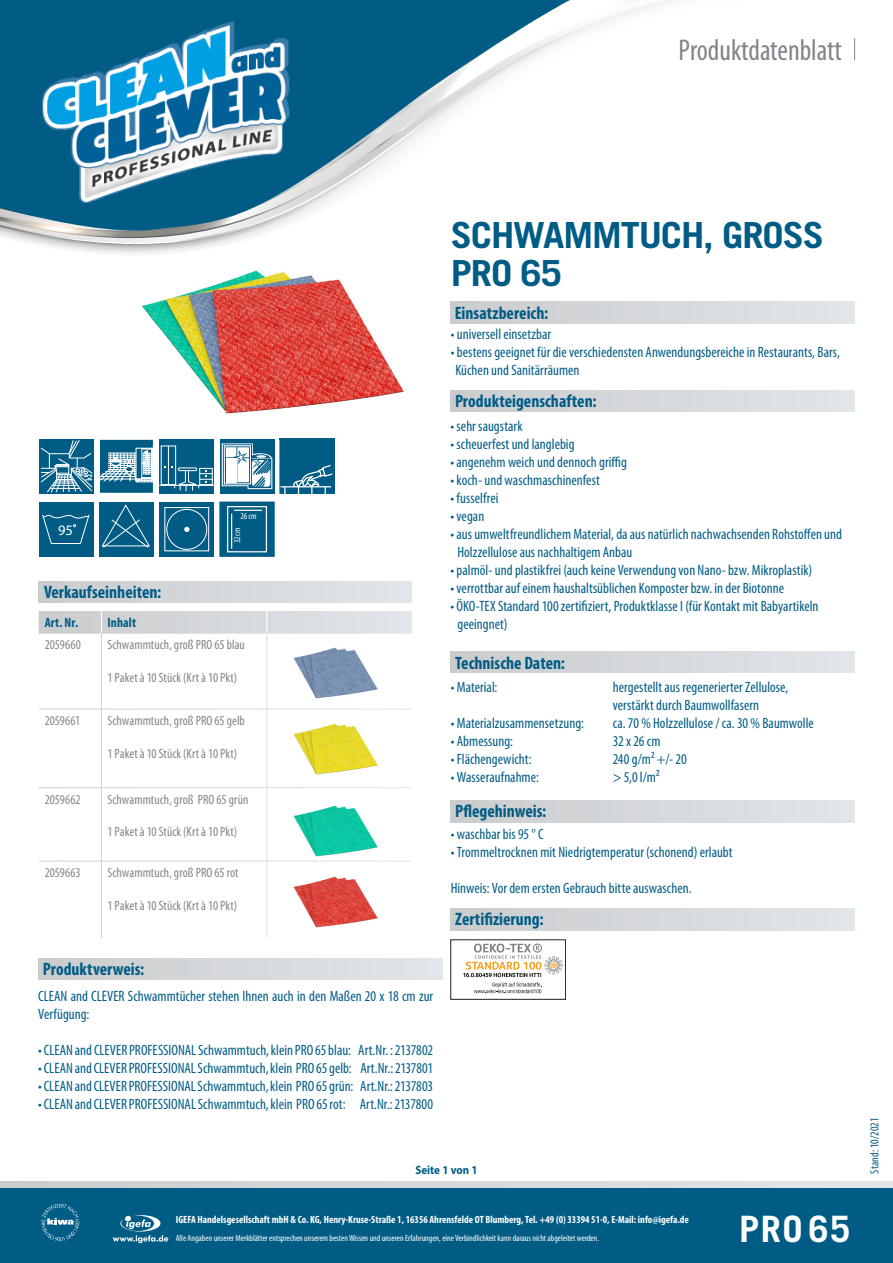
<style>
.page{position:relative;width:893px;height:1263px;background:#fff}
.page>*{position:absolute;margin:0;border:0;box-sizing:border-box;transform-origin:0 0}
.t1{font:700 36.45px "Trade Gothic";color:#fff}
.t2{font:700 36px "Trade Gothic";letter-spacing:-.03em;color:#005c85;scale:1.06 1}
.t3{font:condensed 30.15px "Myriad Pro";color:#81858b;scale:.96 1}
.t4{font:700 condensed 18px "Myriad Pro";color:#005c85}
.t5{font:condensed 15px/18px "Myriad Pro";letter-spacing:.005em;color:#005c85}
.t6{font:14.4px "Myriad";color:#fff}
.t7{font:condensed 13.5px "Myriad Pro";letter-spacing:.005em;color:#81858b}
.t8{font:700 condensed 13.5px "Myriad Pro";letter-spacing:.01em;color:#005c85}
.t9{font:condensed 12px "Myriad Pro";color:#005c85}
.t10{font:700 12px "Myriad Pro";color:#005c85;scale:.92 1}
.t11{font:700 condensed 10.5px "Myriad Pro";color:#fff}
.t12{font:condensed 9px "Myriad Pro";color:#fff}
</style>
<div class="page">
<img style="left:142px;top:271px;width:262px;height:143px">
<svg style="left:39px;top:238px;width:218px;height:33px"></svg>
<svg style="left:11px;top:238px;width:120px;height:6px"></svg>
<svg style="left:613px;top:0;width:62px;height:20px"></svg>
<svg style="left:0;top:0;width:613px;height:238px"></svg>
<img style="left:43px;top:21px;width:246px;height:181px">
<div style="left:0;top:1188px;width:893px;height:75px;background:#005c85"></div>
<svg style="left:113px;top:1215px;width:55px;height:28px"></svg>
<svg style="left:0;top:1181px;width:893px;height:6px"></svg>
<div style="left:451px;top:652px;width:404px;height:21px;background:linear-gradient(to right,#cbccce,#e1e6ea)"></div>
<div style="left:451px;top:801px;width:404px;height:21px;background:linear-gradient(to right,#cbccce,#e1e6ea)"></div>
<div style="left:39px;top:582px;width:373px;height:21px;background:linear-gradient(to right,#cbccce,#e1e6ea)"></div>
<div style="left:450px;top:390px;width:404px;height:22px;background:linear-gradient(to right,#cbccce,#e1e6ea)"></div>
<div style="left:451px;top:302px;width:404px;height:21px;background:linear-gradient(to right,#cbccce,#e1e6ea)"></div>
<svg style="left:854px;top:38px;width:1px;height:22px"></svg>
<div style="left:99px;top:439px;width:54px;height:54px;background:#005c85"></div>
<svg style="left:101px;top:448px;width:50px;height:35px"></svg>
<div style="left:99px;top:439px;width:54px;height:54px;border:1px solid #fff"></div>
<div style="left:159px;top:439px;width:55px;height:55px;background:#005c85"></div>
<div style="left:161px;top:445px;width:15px;height:40px;border:1px solid #fff"></div>
<hr style="left:168px;top:446px;width:1px;height:38px;background:#fff">
<hr style="left:159px;top:485px;width:55px;height:1px;background:#fff">
<div style="left:199px;top:468px;width:14px;height:17px;border:1px solid #fff"></div>
<svg style="left:164px;top:466px;width:48px;height:25px"></svg>
<div style="left:159px;top:502px;width:55px;height:55px;background:#005c85"></div>
<div style="left:164px;top:507px;width:45px;height:44px;border:1px solid #fff"></div>
<div style="left:166px;top:509px;width:41px;height:41px;border:1px solid #fff;border-radius:50%"></div>
<svg style="left:184px;top:527px;width:5px;height:5px"></svg>
<div style="left:39px;top:439px;width:54px;height:55px;background:#005c85"></div>
<svg style="left:40px;top:440px;width:53px;height:53px"></svg>
<div style="left:39px;top:502px;width:55px;height:55px;background:#005c85"></div>
<svg style="left:42px;top:514px;width:48px;height:30px"></svg>
<div style="left:99px;top:502px;width:55px;height:55px;background:#005c85"></div>
<svg style="left:102px;top:504px;width:48px;height:44px"></svg>
<svg style="left:39px;top:611px;width:373px;height:22px"></svg>
<div style="left:220px;top:502px;width:54px;height:54px;background:#005c85"></div>
<svg style="left:234px;top:510px;width:28px;height:1px"></svg>
<hr style="left:231px;top:514px;width:1px;height:35px;background:#fff">
<div style="left:227px;top:506px;width:40px;height:46px;border:1px solid #fff"></div>
<div style="left:38px;top:959px;width:404px;height:21px;background:linear-gradient(to right,#cbccce,#e1e6ea)"></div>
<svg style="left:41px;top:1204px;width:38px;height:37px"></svg>
<img style="left:293px;top:647px;width:84px;height:52px">
<img style="left:293px;top:723px;width:84px;height:52px">
<img style="left:293px;top:805px;width:84px;height:52px">
<img style="left:293px;top:876px;width:84px;height:52px">
<svg style="left:220px;top:439px;width:54px;height:55px"></svg>
<svg style="left:222px;top:443px;width:50px;height:46px"></svg>
<svg style="left:280px;top:439px;width:55px;height:55px"></svg>
<div style="left:451px;top:909px;width:404px;height:21px;background:linear-gradient(to right,#cbccce,#e1e6ea)"></div>
<svg style="left:463px;top:943px;width:100px;height:50px"></svg>
<p class="t3" style="left:679px;top:32px;width:172px">Produktdatenblatt</p>
<p class="t2" style="left:451px;top:213px;width:354px">SCHWAMMTUCH, GROSS</p>
<p class="t2" style="left:451px;top:251px;width:106px">PRO 65</p>
<p class="t6" style="left:58px;top:522px;width:16px">95</p>
<p class="t4" style="left:44px;top:581px;width:119px">Verkaufseinheiten:</p>
<p class="t12" style="left:240px;top:510px;width:18px">26 cm</p>
<p class="t12" style="left:232px;top:543px;width:17px;rotate:-90deg">32 cm</p>
<p class="t8" style="left:45px;top:614px;width:35px">Art. Nr.</p>
<p class="t8" style="left:107px;top:614px;width:30px">Inhalt</p>
<p class="t7" style="left:45px;top:637px;width:38px">2059660</p>
<p class="t7" style="left:107px;top:637px;width:139px">Schwammtuch, groß PRO 65 blau</p>
<p class="t7" style="left:107px;top:669px;width:131px">1 Paket à 10 Stück (Krt à 10 Pkt)</p>
<p class="t7" style="left:45px;top:713px;width:37px">2059661</p>
<p class="t7" style="left:107px;top:713px;width:139px">Schwammtuch, groß PRO 65 gelb</p>
<p class="t7" style="left:107px;top:745px;width:131px">1 Paket à 10 Stück (Krt à 10 Pkt)</p>
<p class="t7" style="left:45px;top:791px;width:37px">2059662</p>
<p class="t7" style="left:107px;top:791px;width:142px">Schwammtuch, groß PRO 65 grün</p>
<p class="t7" style="left:107px;top:824px;width:131px">1 Paket à 10 Stück (Krt à 10 Pkt)</p>
<p class="t7" style="left:45px;top:865px;width:37px">2059663</p>
<p class="t7" style="left:107px;top:865px;width:133px">Schwammtuch, groß PRO 65 rot</p>
<p class="t7" style="left:107px;top:897px;width:131px">1 Paket à 10 Stück (Krt à 10 Pkt)</p>
<p class="t4" style="left:43px;top:957px;width:103px">Produktverweis:</p>
<p class="t5" style="left:38px;top:987px;width:396px">CLEAN and CLEVER Schwammtücher stehen Ihnen auch in den Maßen 20 x 18 cm zur<br>Verfügung:</p>
<p class="t5" style="left:38px;top:1041px;width:396px">• CLEAN and CLEVER PROFESSIONAL Schwammtuch, klein PRO 65 blau: Art.Nr. : 2137802</p>
<p class="t5" style="left:38px;top:1059px;width:396px">• CLEAN and CLEVER PROFESSIONAL Schwammtuch, klein PRO 65 gelb: Art.Nr.: 2137801</p>
<p class="t5" style="left:38px;top:1077px;width:396px">• CLEAN and CLEVER PROFESSIONAL Schwammtuch, klein PRO 65 grün: Art.Nr.: 2137803</p>
<p class="t5" style="left:38px;top:1095px;width:396px">• CLEAN and CLEVER PROFESSIONAL Schwammtuch, klein PRO 65 rot: Art.Nr.: 2137800</p>
<p class="t4" style="left:455px;top:302px;width:95px">Einsatzbereich:</p>
<p class="t5" style="left:451px;top:325px;width:102px">• universell einsetzbar</p>
<p class="t5" style="left:451px;top:343px;width:391px">• bestens geeignet für die verschiedensten Anwendungsbereiche in Restaurants, Bars,</p>
<p class="t5" style="left:455px;top:361px;width:126px">Küchen und Sanitärräumen</p>
<p class="t4" style="left:455px;top:390px;width:143px">Produkteigenschaften:</p>
<p class="t5" style="left:450px;top:417px;width:74px">• sehr saugstark</p>
<p class="t5" style="left:450px;top:435px;width:126px">• scheuerfest und langlebig</p>
<p class="t5" style="left:450px;top:453px;width:178px">• angenehm weich und dennoch griffig</p>
<p class="t5" style="left:450px;top:471px;width:151px">• koch- und waschmaschinenfest</p>
<p class="t5" style="left:450px;top:489px;width:49px">• fusselfrei</p>
<p class="t5" style="left:450px;top:507px;width:35px">• vegan</p>
<p class="t5" style="left:450px;top:525px;width:393px">• aus umweltfreundlichem Material, da aus natürlich nachwachsenden Rohstoffen und</p>
<p class="t5" style="left:457px;top:543px;width:177px">Holzzellulose aus nachhaltigem Anbau</p>
<p class="t5" style="left:450px;top:561px;width:363px">• palmöl- und plastikfrei (auch keine Verwendung von Nano- bzw. Mikroplastik)</p>
<p class="t5" style="left:450px;top:579px;width:335px">• verrottbar auf einem haushaltsüblichen Komposter bzw. in der Biotonne</p>
<p class="t5" style="left:450px;top:597px;width:370px">• ÖKO-TEX Standard 100 zertifiziert, Produktklasse I (für Kontakt mit Babyartikeln</p>
<p class="t5" style="left:457px;top:615px;width:52px">geeingnet)</p>
<p class="t4" style="left:455px;top:651px;width:111px">Technische Daten:</p>
<p class="t5" style="left:451px;top:678px;width:48px">• Material:</p>
<p class="t5" style="left:613px;top:678px;width:177px">hergestellt aus regenerierter Zellulose, verstärkt durch Baumwollfasern</p>
<p class="t5" style="left:451px;top:714px;width:135px">• Materialzusammensetzung:</p>
<p class="t5" style="left:613px;top:714px;width:203px">ca. 70 % Holzzellulose / ca. 30 % Baumwolle</p>
<p class="t5" style="left:451px;top:732px;width:64px">• Abmessung:</p>
<p class="t5" style="left:613px;top:732px;width:49px">32 x 26 cm</p>
<p class="t5" style="left:451px;top:750px;width:82px">• Flächengewicht:</p>
<p class="t5" style="left:613px;top:750px;width:76px">240 g/m² +/- 20</p>
<p class="t5" style="left:451px;top:768px;width:90px">• Wasseraufnahme:</p>
<p class="t5" style="left:613px;top:768px;width:48px">&gt; 5,0 l/m²</p>
<p class="t4" style="left:455px;top:800px;width:93px">Pflegehinweis:</p>
<p class="t5" style="left:451px;top:825px;width:94px">• waschbar bis 95 ° C</p>
<p class="t5" style="left:451px;top:843px;width:283px">• Trommeltrocknen mit Niedrigtemperatur (schonend) erlaubt</p>
<p class="t5" style="left:451px;top:879px;width:242px">Hinweis: Vor dem ersten Gebrauch bitte auswaschen.</p>
<p class="t4" style="left:455px;top:908px;width:90px">Zertifizierung:</p>
<p class="t10" style="left:415px;top:1162px;width:69px">Seite 1 von 1</p>
<p class="t11" style="left:176px;top:1212px;width:515px">IGEFA Handelsgesellschaft mbH &amp; Co. KG, Henry-Kruse-Straße 1, 16356 Ahrensfelde OT Blumberg, Tel. +49 (0) 33394 51-0, E-Mail: info@igefa.de</p>
<p class="t12" style="left:176px;top:1233px;width:425px">Alle Angaben unserer Merkblätter entsprechen unserem besten Wissen und unseren Erfahrungen, eine Verbindlichkeit kann daraus nicht abgeleitet werden.</p>
<p class="t1" style="left:739px;top:1206px;width:113px">PRO 65</p>
<p class="t9" style="left:867px;top:1174px;width:57px;rotate:-90deg">Stand: 10/2021</p>
</div>
